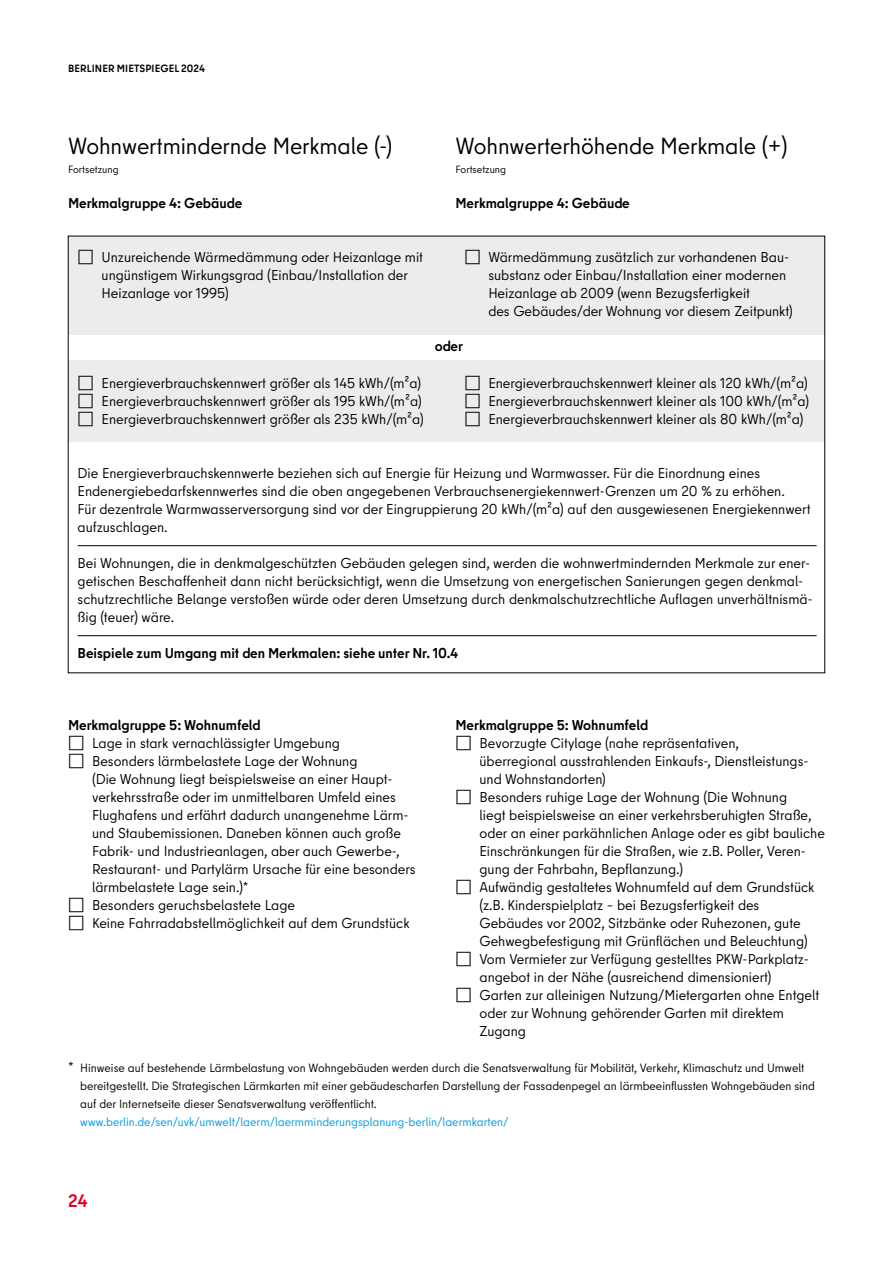
<style>
.page{position:relative;width:893px;height:1263px;background:#fff}
.page>*{position:absolute;margin:0;border:0;box-sizing:border-box;transform-origin:0 0}
.Head_balck{font:23.25px "Berlin Type";letter-spacing:-.005em;color:#000}
.t1{font:700 18px "Berlin Type";color:#e20025}
.Copy_9_5_pt{font:14.25px/18px "Berlin Type";color:#000}
.Copy_9_5_pt_bold{font:700 14.25px "Berlin Type";color:#000}
.Copy_9_5_pt-2{font:700 14.25px "Berlin Type";color:#000}
.Copy_9_5_pt-3{font:12px/18px "Berlin Type";color:#000}
.Copy_9_5_pt-4{font:12px "Berlin Type";color:#009de0}
.t2{font:700 10.5px "Berlin Type";letter-spacing:.01em;color:#000}
.Nächste_Seite{font:10.5px "Berlin Type";color:#000}
.s1{font-size:14.25px}
</style>
<div class="page">
<div style="left:68px;top:236px;width:757px;height:98px;background:#ebeded"></div>
<div style="left:68px;top:360px;width:757px;height:82px;background:#ebeded"></div>
<hr style="left:78px;top:545px;width:739px;height:1px;background:#000">
<hr style="left:78px;top:635px;width:739px;height:1px;background:#000">
<p class="t2" style="left:68px;top:61px;width:138px">BERLINER MIETSPIEGEL 2024</p>
<p class="Head_balck" style="left:68px;top:132px;width:326px">Wohnwertmindernde Merkmale (-)</p>
<p class="Nächste_Seite" style="left:68px;top:163px;width:52px">Fortsetzung</p>
<p class="Copy_9_5_pt_bold" style="left:68px;top:194px;width:176px">Merkmalgruppe 4: Gebäude</p>
<p class="Copy_9_5_pt" style="left:102px;top:248px;width:323px;text-indent:-24px">☐ Unzureichende Wärmedämmung oder Heizanlage mit ungünstigem Wirkungsgrad (Einbau/Installation der<br>Heizanlage vor 1995)</p>
<p class="Copy_9_5_pt" style="left:78px;top:374px;width:345px">☐ Energieverbrauchskennwert größer als 145 kWh/(m²a)</p>
<p class="Copy_9_5_pt" style="left:78px;top:392px;width:346px">☐ Energieverbrauchskennwert größer als 195 kWh/(m²a)</p>
<p class="Copy_9_5_pt" style="left:78px;top:410px;width:348px">☐ Energieverbrauchskennwert größer als 235 kWh/(m²a)</p>
<p class="Head_balck" style="left:455px;top:132px;width:334px">Wohnwerterhöhende Merkmale (+)</p>
<p class="Nächste_Seite" style="left:455px;top:163px;width:52px">Fortsetzung</p>
<p class="Copy_9_5_pt_bold" style="left:455px;top:194px;width:176px">Merkmalgruppe 4: Gebäude</p>
<p class="Copy_9_5_pt" style="left:488px;top:248px;width:306px;text-indent:-24px">☐ Wärmedämmung zusätzlich zur vorhandenen Bau&shy;substanz oder Einbau/Installation einer modernen Heizanlage ab 2009 (wenn Bezugsfertigkeit<br>des Gebäudes/der Wohnung vor diesem Zeitpunkt)</p>
<p class="Copy_9_5_pt_bold" style="left:435px;top:337px;width:30px">oder</p>
<p class="Copy_9_5_pt" style="left:464px;top:374px;width:345px">☐ Energieverbrauchskennwert kleiner als 120 kWh/(m²a)</p>
<p class="Copy_9_5_pt" style="left:464px;top:392px;width:346px">☐ Energieverbrauchskennwert kleiner als 100 kWh/(m²a)</p>
<p class="Copy_9_5_pt" style="left:464px;top:410px;width:341px">☐ Energieverbrauchskennwert kleiner als 80 kWh/(m²a)</p>
<p class="Copy_9_5_pt" style="left:78px;top:464px;width:734px">Die Energieverbrauchskennwerte beziehen sich auf Energie für Heizung und Warmwasser. Für die Einordnung eines Endenergiebedarfskennwertes sind die oben angegebenen Verbrauchsenergiekennwert-Grenzen um 20 % zu erhöhen.<br>Für dezentrale Warmwasserversorgung sind vor der Eingruppierung 20 kWh/(m²a) auf den ausgewiesenen Energiekennwert aufzuschlagen.</p>
<p class="Copy_9_5_pt" style="left:78px;top:554px;width:737px">Bei Wohnungen, die in denkmalgeschützten Gebäuden gelegen sind, werden die wohnwertmindernden Merkmale zur ener&shy;getischen Beschaffenheit dann nicht berücksichtigt, wenn die Umsetzung von energetischen Sanierungen gegen denkmal&shy;schutzrechtliche Belange verstoßen würde oder deren Umsetzung durch denkmalschutzrechtliche Auflagen unverhältnismä&shy;ßig (teuer) wäre.</p>
<p class="Copy_9_5_pt-2" style="left:78px;top:644px;width:382px">Beispiele zum Umgang mit den Merkmalen: siehe unter Nr. 10.4</p>
<p class="Copy_9_5_pt_bold" style="left:68px;top:716px;width:194px">Merkmalgruppe 5: Wohnumfeld</p>
<p class="Copy_9_5_pt" style="left:68px;top:734px;width:273px">☐ Lage in stark vernachlässigter Umgebung</p>
<p class="Copy_9_5_pt" style="left:92px;top:752px;width:325px;text-indent:-24px">☐ Besonders lärmbelastete Lage der Wohnung<br>(Die Wohnung liegt beispielsweise an einer Haupt&shy;verkehrsstraße oder im unmittelbaren Umfeld eines Flughafens und erfährt dadurch unangenehme Lärm&shy;und Staubemissionen. Daneben können auch große Fabrik- und Industrieanlagen, aber auch Gewerbe-, Restaurant- und Partylärm Ursache für eine besonders lärmbelastete Lage sein.)*</p>
<p class="Copy_9_5_pt" style="left:68px;top:896px;width:229px">☐ Besonders geruchsbelastete Lage</p>
<p class="Copy_9_5_pt" style="left:68px;top:914px;width:343px">☐ Keine Fahrradabstellmöglichkeit auf dem Grundstück</p>
<p class="Copy_9_5_pt_bold" style="left:455px;top:716px;width:194px">Merkmalgruppe 5: Wohnumfeld</p>
<p class="Copy_9_5_pt" style="left:479px;top:734px;width:331px;text-indent:-24px">☐ Bevorzugte Citylage (nahe repräsentativen, überregional ausstrahlenden Einkaufs-, Dienstleistungs&shy;und Wohnstandorten)</p>
<p class="Copy_9_5_pt" style="left:479px;top:788px;width:347px;text-indent:-24px">☐ Besonders ruhige Lage der Wohnung (Die Wohnung<br>liegt beispielsweise an einer verkehrsberuhigten Straße, oder an einer parkähnlichen Anlage oder es gibt bauliche Einschränkungen für die Straßen, wie z.B. Poller, Veren&shy;gung der Fahrbahn, Bepflanzung.)</p>
<p class="Copy_9_5_pt" style="left:479px;top:878px;width:336px;text-indent:-24px">☐ Aufwändig gestaltetes Wohnumfeld auf dem Grundstück (z.B. Kinderspielplatz – bei Bezugsfertigkeit des Gebäudes vor 2002, Sitzbänke oder Ruhezonen, gute Gehwegbefestigung mit Grünflächen und Beleuchtung)</p>
<p class="Copy_9_5_pt" style="left:479px;top:950px;width:331px;text-indent:-24px">☐ Vom Vermieter zur Verfügung gestelltes PKW-Parkplatz&shy;angebot in der Nähe (ausreichend dimensioniert)</p>
<p class="Copy_9_5_pt" style="left:479px;top:986px;width:341px;text-indent:-24px">☐ Garten zur alleinigen Nutzung/Mietergarten ohne Entgelt oder zur Wohnung gehörender Garten mit direktem<br>Zugang</p>
<p class="Copy_9_5_pt-3" style="left:80px;top:1059px;width:736px;text-indent:-12px"><span class="s1">*</span> Hinweise auf bestehende Lärmbelastung von Wohngebäuden werden durch die Senatsverwaltung für Mobilität, Verkehr, Klimaschutz und Umwelt bereitgestellt. Die Strategischen Lärmkarten mit einer gebäudescharfen Darstellung der Fassadenpegel an lärmbeeinflussten Wohngebäuden sind auf der Internetseite dieser Senatsverwaltung veröffentlicht.</p>
<p class="Copy_9_5_pt-4" style="left:80px;top:1114px;width:430px">www.berlin.de/sen/uvk/umwelt/laerm/laermminderungsplanung-berlin/laermkarten/</p>
<p class="t1" style="left:68px;top:1189px;width:21px">24</p>
</div>
